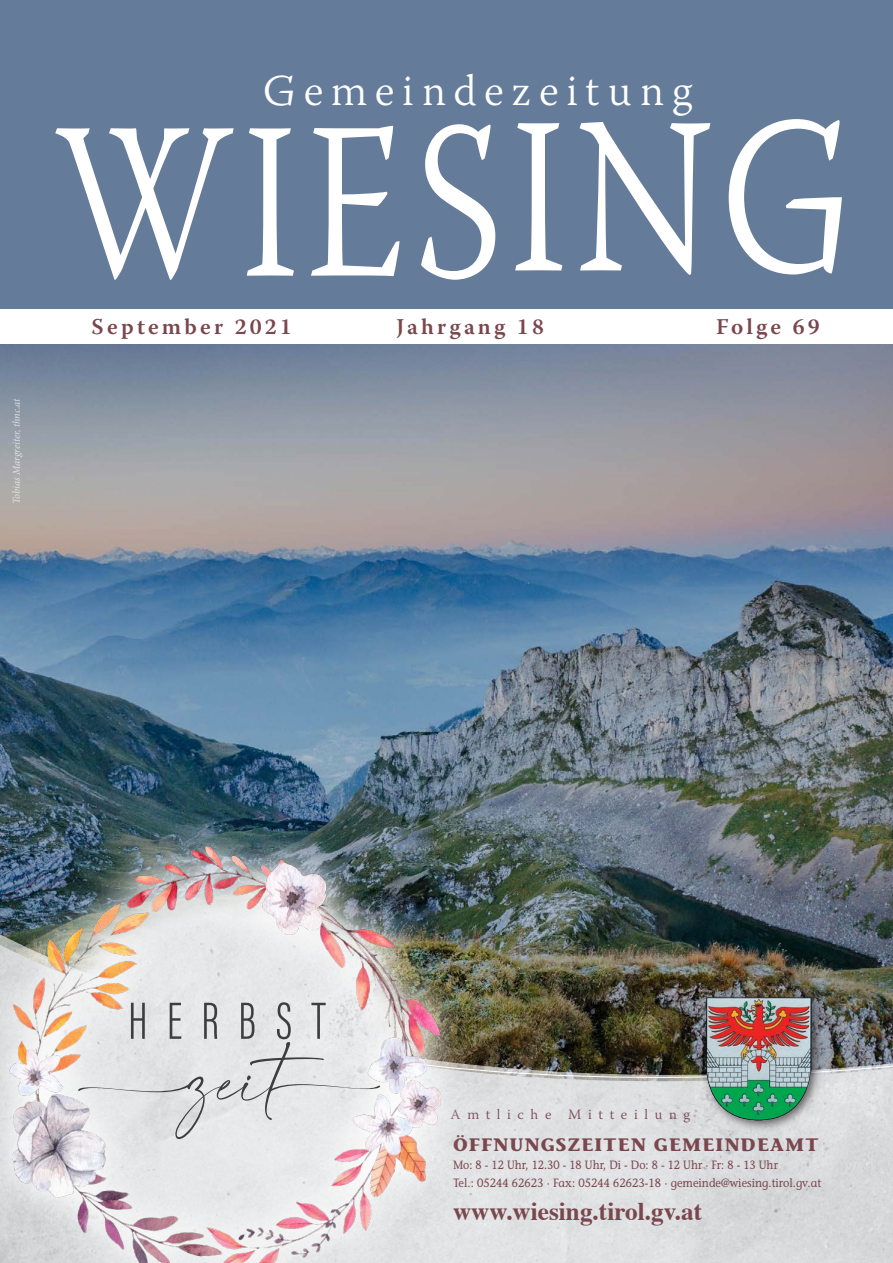
<style>
.page{position:relative;width:893px;height:1263px;background:#fff}
.page>*{position:absolute;margin:0;border:0;box-sizing:border-box;transform-origin:0 0}
.t1{font:132.9px "La Beauties";color:#3e3e3f}
.t2{font:54px "Acumin Variable Concept";letter-spacing:.055em;color:#3e3e3f}
.t3{font:300 43.8px "Warnock Pro";letter-spacing:.175em;color:#fff}
.t4{font:700 25.5px "Times";color:#79474d}
.t5{font:600 22.5px "Warnock Pro";letter-spacing:.14em;color:#79474d}
.t6{font:700 18px "Stone Informal Std";letter-spacing:.07em;color:#79474d}
.t7{font:300 14.25px "Warnock Pro";letter-spacing:.47em;color:#79474d}
.t8{font:500 12px/18px "Stone Informal Std";color:#79474d;scale:.9 1}
.t9{font:italic 10.5px "Minion Pro";letter-spacing:-.01em;color:#fff}
</style>
<div class="page">
<img style="left:0;top:344px;width:893px;height:584px">
<div style="left:0;top:0;width:893px;height:340px;background:#647b9a"></div>
<img style="left:478px;top:945px;width:415px;height:318px">
<svg style="left:55px;top:119px;width:787px;height:161px"></svg>
<div style="left:0;top:310px;width:893px;height:34px;background:#fff"></div>
<div style="left:700px;top:991px;width:123px;height:141px;background:#231f20;opacity:.7"></div>
<img style="left:707px;top:997px;width:104px;height:123px">
<img style="left:0;top:810px;width:478px;height:453px">
<img style="left:8px;top:837px;width:438px;height:426px">
<h3 class="t3" style="left:263px;top:64px;width:431px">Gemeindezeitung</h3>
<p class="t9" style="left:10px;top:504px;width:107px;rotate:-90deg">Tobias Margreiter, thnc.at</p>
<h3 class="t5" style="left:92px;top:313px;width:202px">September 2021</h3>
<h3 class="t5" style="left:397px;top:313px;width:149px">Jahrgang 18</h3>
<h3 class="t5" style="left:716px;top:313px;width:105px">Folge 69</h3>
<h2 class="t2" style="left:128px;top:983px;width:214px">HERBST</h2>
<h1 class="t1" style="left:74px;top:1024px;width:311px">zeit</h1>
<p class="t7" style="left:451px;top:1106px;width:241px">Amtliche Mitteilung</p>
<h3 class="t6" style="left:453px;top:1133px;width:367px">ÖFFNUNGSZEITEN GEMEINDEAMT</h3>
<p class="t8" style="left:453px;top:1156px;width:410px">Mo: 8 - 12 Uhr, 12.30 - 18 Uhr, Di - Do: 8 - 12 Uhr · Fr: 8 - 13 Uhr<br>Tel.: 05244 62623 · Fax: 05244 62623-18 · gemeinde@wiesing.tirol.gv.at</p>
<h3 class="t4" style="left:453px;top:1194px;width:251px">www.wiesing.tirol.gv.at</h3>
</div>
